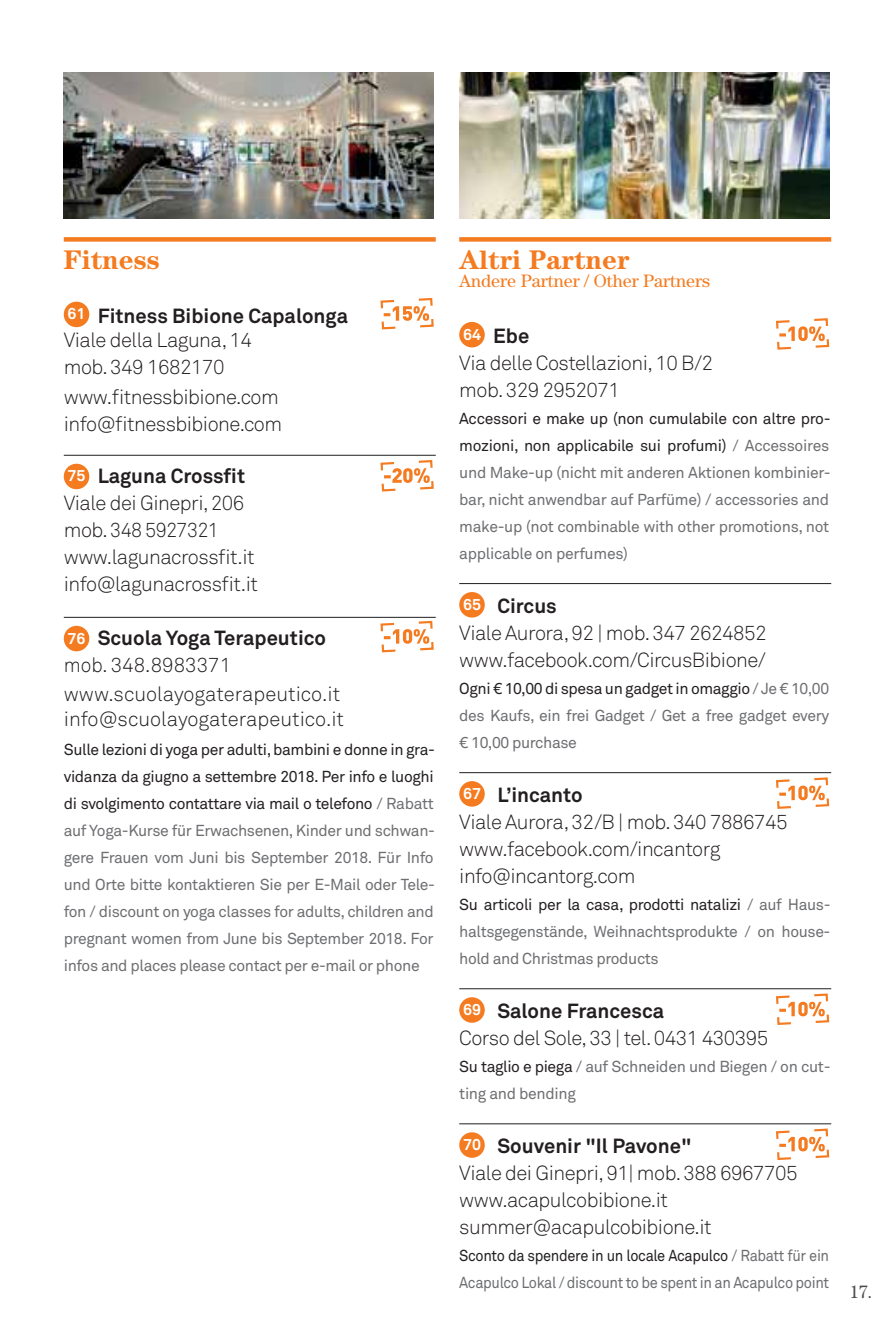
<style>
.page{position:relative;width:893px;height:1340px;background:#fff}
.page>*{position:absolute;margin:0;border:0;box-sizing:border-box;transform-origin:0 0}
.t1{font:700 27px "Century";color:#f47b20}
.t2{font:300 20.25px/27px "Akkurat";letter-spacing:-.025em;color:#231f20}
.t3{font:700 20.25px/24.8px "Akkurat";color:#231f20}
.t4{font:300 20.25px/24.8px "Akkurat";color:#231f20}
.t5{font:18px "Century";color:#f47b20}
.t6{font:18px "Century";color:#4d4d4f}
.t7{font:15.75px/27px "Akkurat";letter-spacing:-.025em;color:#6d6e71;text-align:justify}
.t8{font:15.75px/27px "Akkurat";letter-spacing:-.025em;color:#6d6e71;scale:.93 1}
.s1{font-weight:300}
.s2{font-weight:700;font-size:15.75px;color:#fff}
.s3{font-weight:700}
.s4{font-size:15.75px;color:#fff}
.s5{color:#231f20}
</style>
<div class="page">
<img style="left:64px;top:72px;width:370px;height:147px">
<div style="left:64px;top:237px;width:372px;height:5px;background:#f47b20"></div>
<div style="left:64px;top:302px;width:25px;height:25px;background:#f47b20;border-radius:50%"></div>
<svg style="left:380px;top:297px;width:54px;height:33px"></svg>
<hr style="left:64px;top:455px;width:372px;height:1px;background:#231f20">
<div style="left:64px;top:464px;width:25px;height:25px;background:#f47b20;border-radius:50%"></div>
<svg style="left:380px;top:460px;width:54px;height:32px"></svg>
<hr style="left:64px;top:617px;width:372px;height:1px;background:#231f20">
<div style="left:64px;top:626px;width:25px;height:25px;background:#f47b20;border-radius:50%"></div>
<svg style="left:380px;top:620px;width:54px;height:33px"></svg>
<img style="left:459px;top:72px;width:370px;height:147px">
<div style="left:459px;top:237px;width:372px;height:5px;background:#f47b20"></div>
<div style="left:459px;top:322px;width:26px;height:25px;background:#f47b20;border-radius:50%"></div>
<svg style="left:776px;top:318px;width:54px;height:32px"></svg>
<hr style="left:459px;top:583px;width:372px;height:1px;background:#231f20">
<div style="left:459px;top:592px;width:26px;height:25px;background:#f47b20;border-radius:50%"></div>
<hr style="left:459px;top:772px;width:372px;height:1px;background:#231f20">
<div style="left:459px;top:781px;width:26px;height:25px;background:#f47b20;border-radius:50%"></div>
<svg style="left:776px;top:777px;width:54px;height:32px"></svg>
<hr style="left:459px;top:988px;width:372px;height:1px;background:#231f20">
<div style="left:459px;top:997px;width:26px;height:25px;background:#f47b20;border-radius:50%"></div>
<svg style="left:776px;top:993px;width:54px;height:32px"></svg>
<hr style="left:459px;top:1123px;width:372px;height:1px;background:#231f20">
<div style="left:459px;top:1132px;width:26px;height:25px;background:#f47b20;border-radius:50%"></div>
<svg style="left:776px;top:1128px;width:54px;height:32px"></svg>
<h1 class="t1" style="left:64px;top:243px;width:97px">Fitness</h1>
<p class="t3" style="left:64px;top:303px;width:286px"><sup>61</sup> Fitness Bibione Capalonga<br><span class="s1">Viale della Laguna, 14</span></p>
<p class="t2" style="left:64px;top:353px;width:217px;line-height:29.2px">mob. 349 1682170 www.fitnessbibione.com</p>
<p class="t2" style="left:64px;top:410px;width:220px">info@fitnessbibione.com</p>
<p class="t2" style="left:64px;top:462px;width:196px"><span class="s2">75</span> <span class="s3">Laguna Crossfit<br></span>Viale dei Ginepri, 206 mob. 348 5927321 www.lagunacrossfit.it info@lagunacrossfit.it</p>
<p class="t3" style="left:64px;top:624px;width:264px;line-height:27px"><span class="s4">76</span> Scuola Yoga Terapeutico <span class="s1">mob. 348.8983371</span></p>
<p class="t4" style="left:64px;top:681px;width:282px">www.scuolayogaterapeutico.it info@scuolayogaterapeutico.it</p>
<p class="t7" style="left:64px;top:736px;width:373px"><span class="s5">Sulle lezioni di yoga per adulti, bambini e donne in gra&shy;vidanza da giugno a settembre 2018. Per info e luoghi di svolgimento contattare via mail o telefono</span> / Rabatt auf Yoga-Kurse für Erwachsenen, Kinder und schwan&shy;gere Frauen vom Juni bis September 2018. Für Info und Orte bitte kontaktieren Sie per E-Mail oder Tele&shy;fon / discount on yoga classes for adults, children and pregnant women from June bis September 2018. For infos and places please contact per e-mail or phone</p>
<h1 class="t1" style="left:459px;top:243px;width:172px">Altri Partner</h1>
<p class="t5" style="left:459px;top:270px;width:253px">Andere Partner / Other Partners</p>
<p class="t2" style="left:459px;top:323px;width:255px"><sup>64</sup> <span class="s3">Ebe<br></span>Via delle Costellazioni, 10 B/2 mob. 329 2952071</p>
<p class="t7" style="left:459px;top:405px;width:373px"><span class="s5">Accessori e make up (non cumulabile con altre pro&shy;mozioni, non applicabile sui profumi)</span> / Accessoires und Make-up (nicht mit anderen Aktionen kombinier&shy;bar, nicht anwendbar auf Parfüme) / accessories and make-up (not combinable with other promotions, not applicable on perfumes)</p>
<p class="t2" style="left:459px;top:593px;width:309px"><sup>65</sup> <span class="s3">Circus<br></span>Viale Aurora, 92 | mob. 347 2624852 www.facebook.com/CircusBibione/</p>
<p class="t7" style="left:459px;top:675px;width:371px"><span class="s5">Ogni € 10,00 di spesa un gadget in omaggio</span> / Je € 10,00 des Kaufs, ein frei Gadget / Get a free gadget every € 10,00 purchase</p>
<p class="t2" style="left:459px;top:782px;width:330px"><sup>67</sup> <span class="s3">L’incanto<br></span>Viale Aurora, 32/B | mob. 340 7886745 www.facebook.com/incantorg info@incantorg.com</p>
<p class="t7" style="left:459px;top:891px;width:373px"><span class="s5">Su articoli per la casa, prodotti natalizi</span> / auf Haus&shy;haltsgegenstände, Weihnachtsprodukte / on house&shy;hold and Christmas products</p>
<p class="t2" style="left:459px;top:998px;width:311px"><sup>69</sup> <span class="s3">Salone Francesca<br></span>Corso del Sole, 33 | tel. 0431 430395</p>
<p class="t7" style="left:459px;top:1053px;width:373px"><span class="s5">Su taglio e piega</span> / auf Schneiden und Biegen / on cut&shy;ting and bending</p>
<p class="t2" style="left:459px;top:1133px;width:340px"><sup>70</sup> <span class="s3">Souvenir "Il Pavone"<br></span>Viale dei Ginepri, 91| mob. 388 6967705 www.acapulcobibione.it summer@acapulcobibione.it</p>
<p class="t8" style="left:459px;top:1242px;width:399px"><span class="s5">Sconto da spendere in un locale Acapulco</span> / Rabatt für ein<br>Acapulco Lokal / discount to be spent in an Acapulco point</p>
<p class="t6" style="left:850px;top:1281px;width:24px">17.</p>
</div>
